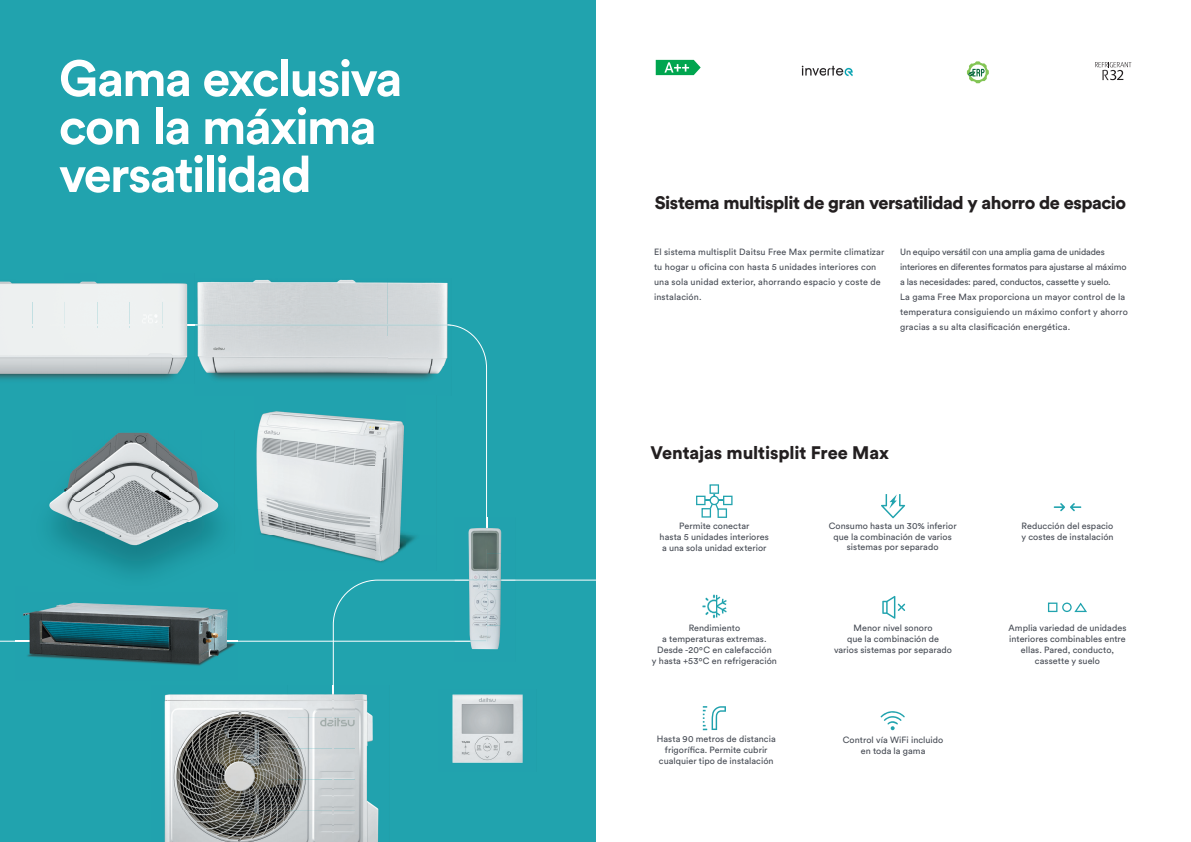
<style>
.page{position:relative;width:1191px;height:842px;background:#fff}
.page>*{position:absolute;margin:0;border:0;box-sizing:border-box;transform-origin:0 0}
.t1{font:700 50.3px/48px "Circular Std";letter-spacing:-.04em;color:#fff}
.t2{font:900 18px "Circular Std";letter-spacing:-.025em;color:#231f20}
.t3{font:900 18px "Circular Std";letter-spacing:-.005em;color:#231f20}
.t4{font:9px/10.8px "Circular Std";letter-spacing:.005em;color:#464b54;text-align:center}
</style>
<div class="page">
<div style="left:0;top:0;width:595px;height:842px;background:#21a3ae"></div>
<svg style="left:333px;top:580px;width:263px;height:262px"></svg>
<svg style="left:0;top:324px;width:487px;height:318px"></svg>
<img style="left:195px;top:279px;width:256px;height:116px">
<img style="left:195px;top:324px;width:256px;height:2px">
<img style="left:15px;top:586px;width:222px;height:80px">
<img style="left:15px;top:641px;width:222px;height:1px">
<img style="left:0;top:281px;width:195px;height:103px">
<img style="left:164px;top:686px;width:226px;height:156px">
<img style="left:333px;top:686px;width:1px;height:156px">
<img style="left:454px;top:518px;width:61px;height:144px">
<img style="left:454px;top:580px;width:61px;height:1px">
<img style="left:486px;top:518px;width:1px;height:93px">
<img style="left:454px;top:611px;width:33px;height:31px">
<img style="left:29px;top:431px;width:214px;height:161px">
<img style="left:29px;top:586px;width:208px;height:6px">
<img style="left:41px;top:427px;width:193px;height:126px">
<img style="left:254px;top:396px;width:183px;height:174px">
<svg style="left:655px;top:60px;width:45px;height:15px"></svg>
<img style="left:801px;top:65px;width:51px;height:12px">
<svg style="left:967px;top:61px;width:21px;height:22px"></svg>
<svg style="left:1095px;top:62px;width:36px;height:18px"></svg>
<svg style="left:696px;top:484px;width:36px;height:34px"></svg>
<svg style="left:881px;top:494px;width:24px;height:24px"></svg>
<svg style="left:1053px;top:503px;width:28px;height:8px"></svg>
<svg style="left:882px;top:596px;width:23px;height:23px"></svg>
<svg style="left:1048px;top:602px;width:39px;height:10px"></svg>
<svg style="left:703px;top:706px;width:23px;height:24px"></svg>
<svg style="left:880px;top:711px;width:24px;height:19px"></svg>
<svg style="left:702px;top:594px;width:25px;height:24px"></svg>
<h1 class="t1" style="left:59px;top:53px;width:345px">Gama exclusiva con la máxima versatilidad</h1>
<h2 class="t2" style="left:654px;top:191px;width:473px">Sistema multisplit de gran versatilidad y ahorro de espacio</h2>
<p class="t4" style="left:654px;top:244px;width:232px;line-height:15px;text-align:left">El sistema multisplit Daitsu Free Max permite climatizar tu hogar u oficina con hasta 5 unidades interiores con una sola unidad exterior, ahorrando espacio y coste de instalación.</p>
<p class="t4" style="left:900px;top:244px;width:229px;line-height:15px;text-align:left">Un equipo versátil con una amplia gama de unidades interiores en diferentes formatos para ajustarse al máximo a las necesidades: pared, conductos, cassette y suelo.<br>La gama Free Max proporciona un mayor control de la temperatura consiguiendo un máximo confort y ahorro gracias a su alta clasificación energética.</p>
<h2 class="t3" style="left:650px;top:441px;width:240px">Ventajas multisplit Free Max</h2>
<p class="t4" style="left:659px;top:520px;width:111px">Permite conectar<br>hasta 5 unidades interiores a una sola unidad exterior</p>
<p class="t4" style="left:828px;top:520px;width:129px">Consumo hasta un 30% inferior que la combinación de varios sistemas por separado</p>
<p class="t4" style="left:1021px;top:520px;width:94px;text-align:left">Reducción del espacio y costes de instalación</p>
<p class="t4" style="left:652px;top:623px;width:126px">Rendimiento<br>a temperaturas extremas.<br>Desde -20ºC en calefacción<br>y hasta +53ºC en refrigeración</p>
<p class="t4" style="left:834px;top:623px;width:119px">Menor nivel sonoro<br>que la combinación de varios sistemas por separado</p>
<p class="t4" style="left:1008px;top:623px;width:119px">Amplia variedad de unidades interiores combinables entre ellas. Pared, conducto, cassette y suelo</p>
<p class="t4" style="left:656px;top:734px;width:120px">Hasta 90 metros de distancia frigorífica. Permite cubrir cualquier tipo de instalación</p>
<p class="t4" style="left:842px;top:734px;width:102px">Control vía WiFi incluido en toda la gama</p>
</div>
